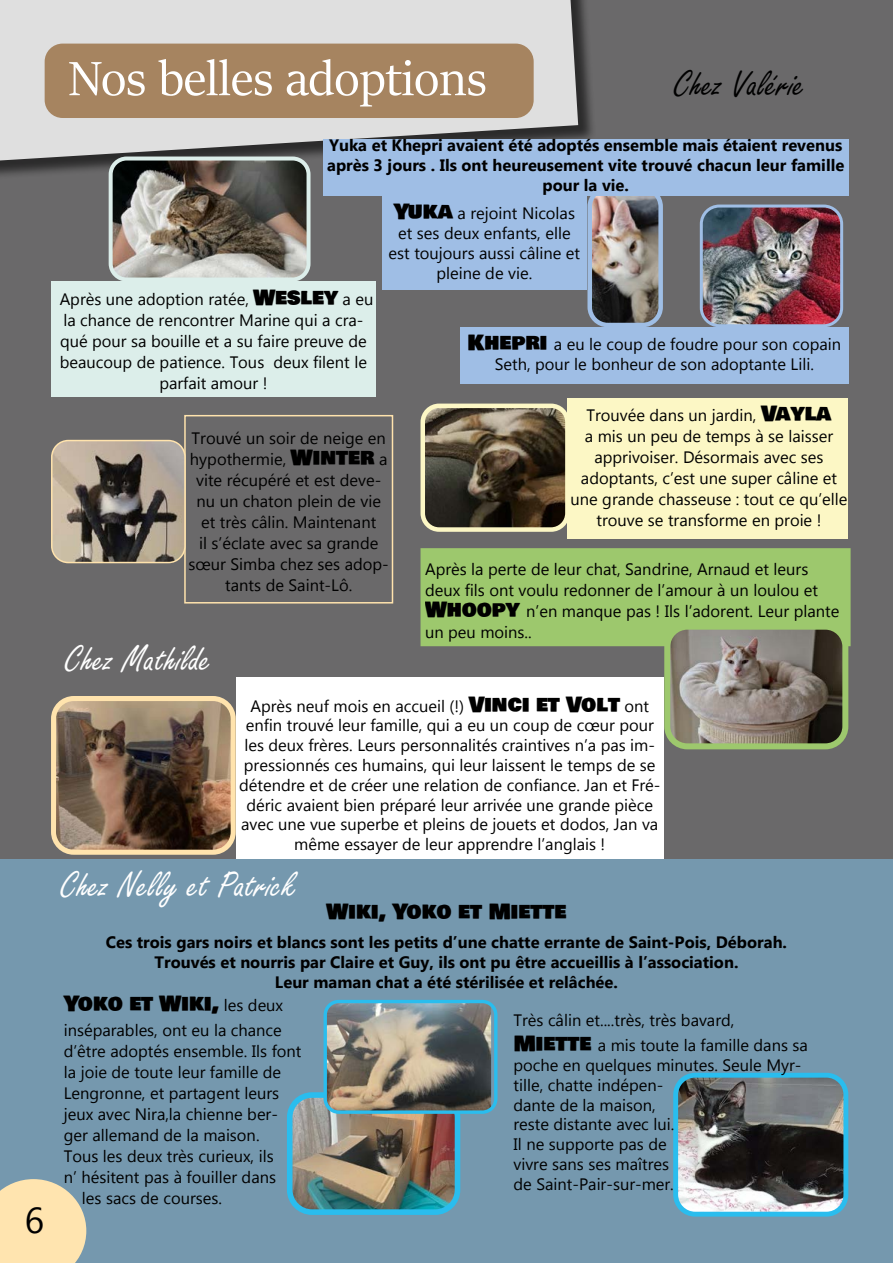
<style>
.page{position:relative;width:893px;height:1263px;background:#fff}
.page>*{position:absolute;margin:0;border:0;box-sizing:border-box;transform-origin:0 0}
.t1{font:54px "Sitka Banner";color:#fff}
.t2{font:39px "Freestyle Script";color:#fff}
.t3{font:39px "Freestyle Script";color:#000}
.t4{font:36px "Gadugi";color:#000}
.t5{font:21px "Bowlby One SC";color:#000}
.t6{font:16.5px/21px "Gadugi";color:#000;text-align:center}
.t7{font:700 16.5px/19.8px "Gadugi";color:#000;text-align:center}
.s1{font-family:"Bowlby One SC";font-size:21px}
.s2{font-family:"Gadugi";font-size:16.5px}
</style>
<div class="page">
<div style="left:0;top:0;width:893px;height:878px;background:#6a696a"></div>
<div style="left:0;top:859px;width:893px;height:404px;background:#7598ae"></div>
<div style="left:0;top:0;width:597px;height:183px;background:#000;opacity:.75"></div>
<svg style="left:0;top:0;width:578px;height:165px;background:#cdcdcd"></svg>
<div style="left:51px;top:282px;width:325px;height:115px;background:#dceeea"></div>
<img style="left:592px;top:196px;width:66px;height:126px">
<div style="left:587px;top:186px;width:76px;height:141px;border:4px solid #9fbee5;border-radius:18px"></div>
<div style="left:184px;top:415px;width:209px;height:188px;border:2px solid #ffe3ad"></div>
<div style="left:423px;top:550px;width:425px;height:94px;background:#9dc86d"></div>
<div style="left:420px;top:548px;width:431px;height:98px;border:4px solid #9dc86d"></div>
<img style="left:111px;top:159px;width:198px;height:117px">
<div style="left:109px;top:157px;width:202px;height:124px;border:4px solid #dceeea;border-radius:16px"></div>
<img style="left:679px;top:1079px;width:163px;height:131px">
<div style="left:673px;top:1073px;width:175px;height:143px;border:5px solid #2abdee;border-radius:20px"></div>
<img style="left:294px;top:1099px;width:159px;height:109px">
<div style="left:287px;top:1092px;width:173px;height:123px;border:6px solid #2abdee;border-radius:22px"></div>
<img style="left:325px;top:1004px;width:166px;height:108px">
<div style="left:324px;top:1000px;width:173px;height:114px;border:3px solid #2abdee;border-radius:14px"></div>
<svg style="left:0;top:1179px;width:87px;height:84px;background:#eedaae"></svg>
<div style="left:45px;top:44px;width:489px;height:74px;background:#a68460;border-radius:18px"></div>
<div style="left:323px;top:139px;width:525px;height:57px;background:#9fbee5"></div>
<div style="left:382px;top:196px;width:204px;height:94px;background:#9fbee5"></div>
<div style="left:460px;top:327px;width:388px;height:57px;background:#9fbee5"></div>
<div style="left:567px;top:398px;width:281px;height:141px;background:#fcf7c5"></div>
<img style="left:52px;top:441px;width:133px;height:121px">
<div style="left:51px;top:440px;width:135px;height:123px;border:2px solid #ffe3ad;border-radius:17px"></div>
<div style="left:236px;top:678px;width:427px;height:181px;background:#fff"></div>
<img style="left:701px;top:206px;width:141px;height:120px">
<div style="left:700px;top:205px;width:143px;height:122px;border:3px solid #9fbee5;border-radius:18px"></div>
<img style="left:425px;top:409px;width:140px;height:118px">
<div style="left:420px;top:404px;width:150px;height:128px;border:4px solid #fcf7c5;border-radius:16px"></div>
<img style="left:57px;top:702px;width:173px;height:147px">
<div style="left:51px;top:696px;width:185px;height:159px;border:5px solid #ffe3ad;border-radius:20px"></div>
<img style="left:671px;top:631px;width:170px;height:111px">
<div style="left:664px;top:624px;width:184px;height:125px;border:6px solid #9dc86d;border-radius:20px"></div>
<h1 class="t1" style="left:68px;top:41px;width:420px">Nos belles adoptions</h1>
<h2 class="t3" style="left:674px;top:63px;width:132px">Chez Valérie</h2>
<p class="t7" style="left:327px;top:135px;width:519px">Yuka et Khepri avaient été adoptés ensemble mais étaient revenus après 3 jours . Ils ont heureusement vite trouvé chacun leur famille pour la vie.</p>
<p class="t6" style="left:389px;top:203px;width:193px;line-height:19.8px"><span class="s1">Yuka</span> a rejoint Nicolas et ses deux enfants, elle est toujours aussi câline et pleine de vie.</p>
<p class="t6" style="left:60px;top:288px;width:315px">Après une adoption ratée, <span class="s1">Wesley</span> a eu la chance de rencontrer Marine qui a cra&shy;qué pour sa bouille et a su faire preuve de beaucoup de patience. Tous deux filent le parfait amour !</p>
<p class="t6" style="left:189px;top:428px;width:202px">Trouvé un soir de neige en hypothermie, <span class="s1">Winter</span> a vite récupéré et est deve&shy;nu un chaton plein de vie et très câlin. Maintenant<br>il s’éclate avec sa grande sœur Simba chez ses adop&shy;tants de Saint-Lô.</p>
<h2 class="t2" style="left:65px;top:637px;width:147px">Chez Mathilde</h2>
<p class="t6" style="left:467px;top:334px;width:375px;line-height:19.8px"><span class="s1">Khepri</span> a eu le coup de foudre pour son copain<br>Seth, pour le bonheur de son adoptante Lili.</p>
<p class="t6" style="left:570px;top:405px;width:279px">Trouvée dans un jardin, <span class="s1">Vayla<br></span>a mis un peu de temps à se laisser apprivoiser. Désormais avec ses adoptants, c’est une super câline et une grande chasseuse : tout ce qu’elle trouve se transforme en proie !</p>
<p class="t6" style="left:425px;top:558px;width:416px;text-align:left">Après la perte de leur chat, Sandrine, Arnaud et leurs deux fils ont voulu redonner de l’amour à un loulou et <span class="s1">Whoopy</span> n’en manque pas ! Ils l’adorent. Leur plante un peu moins..</p>
<p class="t6" style="left:239px;top:696px;width:423px;line-height:19.8px">Après neuf mois en accueil (!) <span class="s1">Vinci et Volt</span> ont enfin trouvé leur famille, qui a eu un coup de cœur pour les deux frères. Leurs personnalités craintives n’a pas im&shy;pressionnés ces humains, qui leur laissent le temps de se détendre et de créer une relation de confiance. Jan et Fré&shy;déric avaient bien préparé leur arrivée une grande pièce avec une vue superbe et pleins de jouets et dodos, Jan va même essayer de leur apprendre l’anglais !</p>
<h2 class="t2" style="left:61px;top:864px;width:237px">Chez Nelly et Patrick</h2>
<p class="t5" style="left:327px;top:896px;width:241px">Wiki, Yoko et Miette</p>
<p class="t7" style="left:106px;top:932px;width:683px">Ces trois gars noirs et blancs sont les petits d’une chatte errante de Saint-Pois, Déborah.<br>Trouvés et nourris par Claire et Guy, ils ont pu être accueillis à l’association.<br>Leur maman chat a été stérilisée et relâchée.</p>
<h3 class="t4" style="left:25px;top:1199px;width:21px">6</h3>
<h3 class="t4" style="left:36px;top:1202px;width:21px">6</h3>
<p class="t5" style="left:64px;top:988px;width:221px">Yoko et Wiki, <span class="s2">les deux</span></p>
<p class="t6" style="left:64px;top:1019px;width:220px">inséparables, ont eu la chance</p>
<p class="t6" style="left:64px;top:1040px;width:239px">d’être adoptés ensemble. Ils font</p>
<p class="t6" style="left:64px;top:1061px;width:219px">la joie de toute leur famille de</p>
<p class="t6" style="left:64px;top:1082px;width:217px">Lengronne, et partagent leurs</p>
<p class="t6" style="left:64px;top:1103px;width:216px">jeux avec Nira,la chienne ber-</p>
<p class="t6" style="left:64px;top:1124px;width:197px">ger allemand de la maison.</p>
<p class="t6" style="left:64px;top:1145px;width:211px">Tous les deux très curieux, ils</p>
<p class="t6" style="left:64px;top:1166px;width:214px">n’ hésitent pas à fouiller dans</p>
<p class="t6" style="left:82px;top:1187px;width:142px">les sacs de courses.</p>
<p class="t6" style="left:513px;top:1007px;width:296px;line-height:25.2px;text-align:left">Très câlin et....très, très bavard,<br><span class="s1">Miette</span> a mis toute la famille dans sa</p>
<p class="t6" style="left:513px;top:1055px;width:290px;line-height:19.8px;text-align:left">poche en quelques minutes. Seule Myr&shy;tille, chatte indépen-<br>dante de la maison,<br>reste distante avec lui.<br>Il ne supporte pas de<br>vivre sans ses maîtres<br>de Saint-Pair-sur-mer.</p>
</div>
